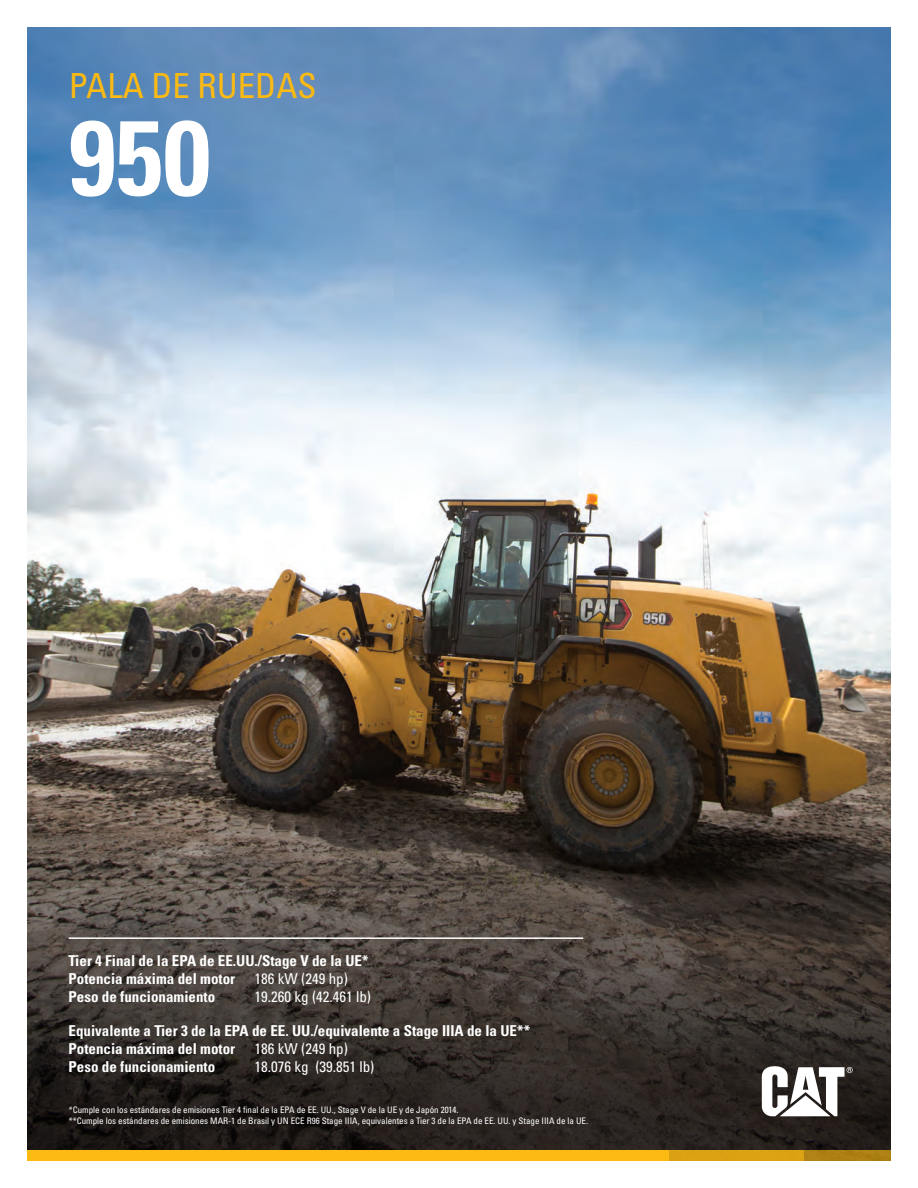
<style>
.page{position:relative;width:918px;height:1188px;background:#fff}
.page>*{position:absolute;margin:0;border:0;box-sizing:border-box;transform-origin:0 0}
.t1{font:106.2px "Univers LTCYR 67 Bold Cond";color:#fff}
.t2{font:condensed 34.5px "Univers LTCYR 57";color:#fcba13}
.t3{font:15px/18px "Univers LTCYR 67 Bold Cond";color:#fff}
.t4{font:condensed 15px "Univers LTCYR 57";color:#fff}
.t5{font:condensed 9px/10.5px "Univers LTCYR 57";color:#fff}
</style>
<div class="page">
<img style="left:27px;top:27px;width:864px;height:1124px">
<div style="left:27px;top:1151px;width:641px;height:10px;background:#fcba13"></div>
<div style="left:667px;top:1151px;width:137px;height:10px;background:#dba214"></div>
<div style="left:804px;top:1151px;width:87px;height:10px;background:#ad8114"></div>
<svg style="left:762px;top:1066px;width:91px;height:50px"></svg>
<hr style="left:69px;top:937px;width:514px;height:2px;background:#fff">
<h2 class="t2" style="left:69px;top:64px;width:249px">PALA DE RUEDAS</h2>
<h1 class="t1" style="left:69px;top:93px;width:143px">950</h1>
<h3 class="t3" style="left:69px;top:951px;width:302px">Tier 4 Final de la EPA de EE.UU./Stage V de la UE*<br>Potencia máxima del motor</h3>
<h3 class="t4" style="left:255px;top:969px;width:95px">186 kW (249 hp)</h3>
<h3 class="t3" style="left:69px;top:987px;width:148px">Peso de funcionamiento</h3>
<h3 class="t4" style="left:255px;top:987px;width:118px">19.260 kg (42.461 lb)</h3>
<h3 class="t3" style="left:69px;top:1021px;width:463px">Equivalente a Tier 3 de la EPA de EE. UU./equivalente a Stage IIIA de la UE**<br>Potencia máxima del motor</h3>
<h3 class="t4" style="left:255px;top:1039px;width:95px">186 kW (249 hp)</h3>
<h3 class="t3" style="left:69px;top:1057px;width:148px">Peso de funcionamiento</h3>
<h3 class="t4" style="left:255px;top:1057px;width:121px">18.076 kg (39.851 lb)</h3>
<p class="t5" style="left:69px;top:1105px;width:521px">*Cumple con los estándares de emisiones Tier 4 final de la EPA de EE. UU., Stage V de la UE y de Japón 2014.<br>**Cumple los estándares de emisiones MAR-1 de Brasil y UN ECE R96 Stage IIIA, equivalentes a Tier 3 de la EPA de EE. UU. y Stage IIIA de la UE.</p>
</div>
